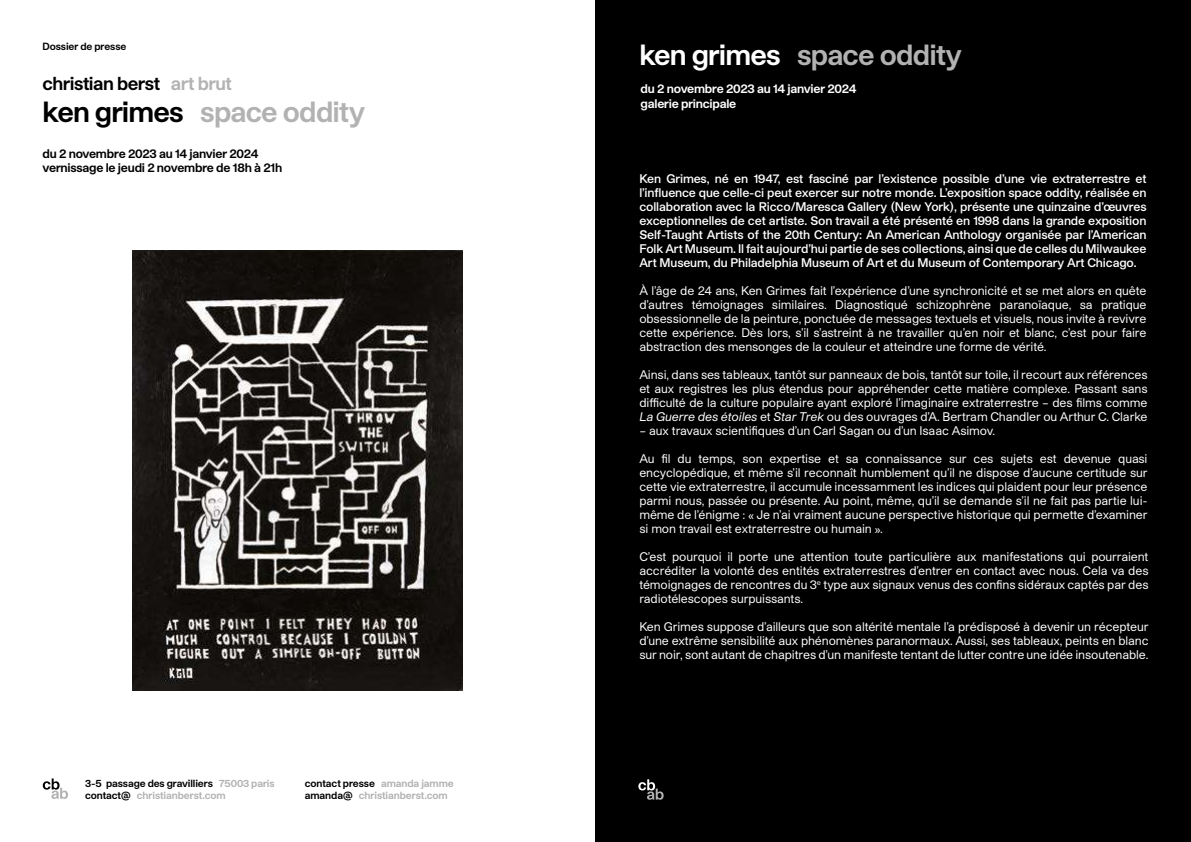
<style>
.page{position:relative;width:1191px;height:842px;background:#fff}
.page>*{position:absolute;margin:0;border:0;box-sizing:border-box;transform-origin:0 0}
.t1{font:700 28px "Studio Pro GCB";letter-spacing:-.03em;color:#b3b2b2}
.t2{font:700 18px "Studio Pro GCB";letter-spacing:-.025em;color:#000}
.t3{font:12px/14px "Studio Pro GCB";letter-spacing:-.01em;color:#fff;text-align:justify}
.t4{font:600 12px/14px "Studio Pro GCB";letter-spacing:-.01em;color:#fff;text-align:justify}
.t5{font:700 12px/14.4px "Studio Pro GCB";letter-spacing:-.02em;color:#000}
.t6{font:700 12px/14.4px "Studio Pro GCB";letter-spacing:-.02em;color:#fff}
.t7{font:700 10px/12px "Studio Pro GCB";letter-spacing:-.01em;color:#000}
.s1{color:#b3b2b2}
.s2{color:#fff}
.s3{color:#000}
.s4{color:#b1b0b2}
.s5{font-style:italic}
</style>
<div class="page">
<svg style="left:43px;top:778px;width:25px;height:21px"></svg>
<div style="left:595px;top:0;width:596px;height:842px;background:#000"></div>
<svg style="left:638px;top:779px;width:25px;height:21px"></svg>
<img style="left:133px;top:251px;width:329px;height:440px">
<p class="t7" style="left:43px;top:40px;width:85px">Dossier de presse</p>
<h2 class="t2" style="left:43px;top:71px;width:275px">christian berst <span class="s1">art brut</span> <span class="s2">présente</span></h2>
<h1 class="t1" style="left:43px;top:92px;width:324px"><span class="s3">ken grimes</span> space oddity</h1>
<p class="t5" style="left:43px;top:146px;width:241px">du 2 novembre 2023 au 14 janvier 2024 vernissage le jeudi 2 novembre de 18h à 21h</p>
<p class="t7" style="left:85px;top:777px;width:191px">3-5 passage des gravilliers <span class="s1">75003 paris </span>contact@ <span class="s1">christianberst.com</span></p>
<p class="t7" style="left:305px;top:777px;width:150px">contact presse <span class="s4">amanda jamme </span>amanda@ <span class="s1">christianberst.com</span></p>
<h1 class="t1" style="left:639px;top:35px;width:324px"><span class="s2">ken grimes</span> space oddity</h1>
<p class="t6" style="left:640px;top:81px;width:217px">du 2 novembre 2023 au 14 janvier 2024 galerie principale</p>
<p class="t4" style="left:639px;top:171px;width:509px">Ken Grimes, né en 1947, est fasciné par l’existence possible d’une vie extraterrestre et l’influence que celle-ci peut exercer sur notre monde. L’exposition space oddity, réalisée en collaboration avec la Ricco/Maresca Gallery (New York), présente une quinzaine d’œuvres exceptionnelles de cet artiste. Son travail a été présenté en 1998 dans la grande exposition Self-Taught Artists of the 20th Century: An American Anthology organisée par l’American Folk Art Museum. Il fait aujourd’hui partie de ses collections, ainsi que de celles du Milwaukee Art Museum, du Philadelphia Museum of Art et du Museum of Contemporary Art Chicago.</p>
<p class="t3" style="left:639px;top:283px;width:509px">À l’âge de 24 ans, Ken Grimes fait l’expérience d’une synchronicité et se met alors en quête d’autres témoignages similaires. Diagnostiqué schizophrène paranoïaque, sa pratique obsessionnelle de la peinture, ponctuée de messages textuels et visuels, nous invite à revivre cette expérience. Dès lors, s’il s’astreint à ne travailler qu’en noir et blanc, c’est pour faire abstraction des mensonges de la couleur et atteindre une forme de vérité.</p>
<p class="t3" style="left:639px;top:367px;width:510px">Ainsi, dans ses tableaux, tantôt sur panneaux de bois, tantôt sur toile, il recourt aux références et aux registres les plus étendus pour appréhender cette matière complexe. Passant sans difficulté de la culture populaire ayant exploré l’imaginaire extraterrestre – des films comme <span class="s5">La Guerre des étoiles</span> et <span class="s5">Star Trek</span> ou des ouvrages d’A. Bertram Chandler ou Arthur C. Clarke</p>
<p class="t3" style="left:639px;top:423px;width:357px">– aux travaux scientifiques d’un Carl Sagan ou d’un Isaac Asimov.</p>
<p class="t3" style="left:639px;top:451px;width:510px">Au fil du temps, son expertise et sa connaissance sur ces sujets est devenue quasi encyclopédique, et même s’il reconnaît humblement qu’il ne dispose d’aucune certitude sur cette vie extraterrestre, il accumule incessamment les indices qui plaident pour leur présence parmi nous, passée ou présente. Au point, même, qu’il se demande s’il ne fait pas partie lui&shy;même de l’énigme : « Je n’ai vraiment aucune perspective historique qui permette d’examiner si mon travail est extraterrestre ou humain ».</p>
<p class="t3" style="left:639px;top:549px;width:511px">C’est pourquoi il porte une attention toute particulière aux manifestations qui pourraient accréditer la volonté des entités extraterrestres d’entrer en contact avec nous. Cela va des témoignages de rencontres du 3<sup>e</sup> type aux signaux venus des confins sidéraux captés par des radiotélescopes surpuissants.</p>
<p class="t3" style="left:639px;top:619px;width:511px">Ken Grimes suppose d’ailleurs que son altérité mentale l’a prédisposé à devenir un récepteur d’une extrême sensibilité aux phénomènes paranormaux. Aussi, ses tableaux, peints en blanc sur noir, sont autant de chapitres d’un manifeste tentant de lutter contre une idée insoutenable.</p>
</div>
